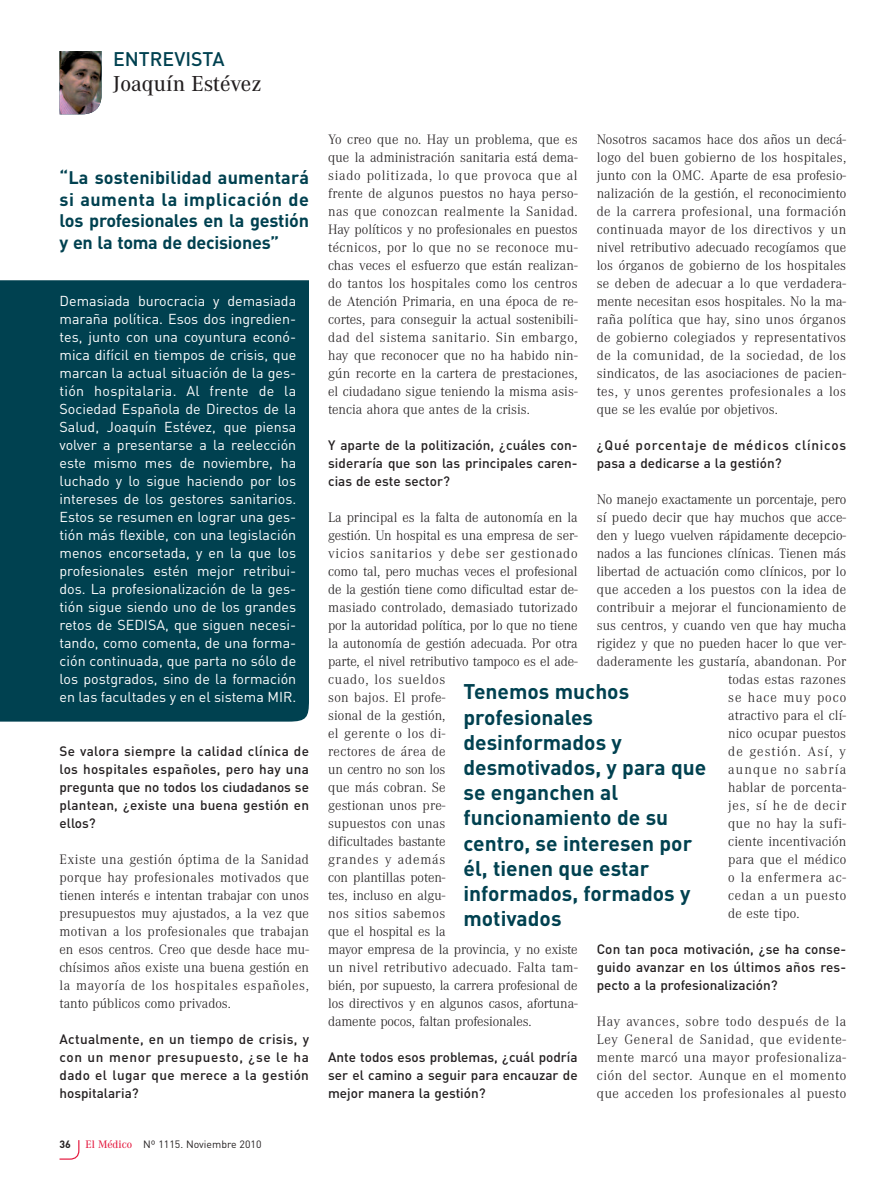
<style>
.page{position:relative;width:893px;height:1191px;background:#fff}
.page>*{position:absolute;margin:0;border:0;box-sizing:border-box;transform-origin:0 0}
.t1{font:500 22.5px "Corporate A";color:#231f20}
.t2{font:700 21px/25.2px "DIN";color:#004150}
.t3{font:500 19.5px "DIN";color:#004150}
.t4{font:700 18px/21.6px "DIN";letter-spacing:-.015em;color:#004150;text-align:justify}
.t5{font:300 14.25px/18px "Corporate A";color:#231f20;text-align:justify}
.t6{font:14.25px/18px "DIN";color:#fff;text-align:justify}
.t7{font:300 14.25px "Corporate A";letter-spacing:.02em;color:#231f20}
.t8{font:300 14.25px "Corporate A";letter-spacing:.05em;color:#231f20}
.t9{font:300 14.25px "Corporate A";letter-spacing:.075em;color:#231f20}
.t10{font:300 14.25px "Corporate A";letter-spacing:.055em;color:#231f20}
.t11{font:300 14.25px "Corporate A";letter-spacing:.03em;color:#231f20}
.t12{font:300 14.25px "Corporate A";letter-spacing:.085em;color:#231f20}
.t13{font:300 14.25px "Corporate A";letter-spacing:.065em;color:#231f20}
.t14{font:500 13.5px/18px "DIN";color:#231f20;text-align:justify}
.t15{font:500 13.5px/18px "DIN";letter-spacing:.045em;color:#231f20}
.t16{font:10.5px "DIN";color:#231f20}
.t17{font:700 10.5px "DIN";color:#231f20}
.s1{font-family:"Corporate A";font-weight:500;font-size:11.25px;color:#e4183e}
</style>
<div class="page">
<svg style="left:59px;top:1140px;width:21px;height:20px"></svg>
<img style="left:60px;top:51px;width:42px;height:63px">
<div style="left:0;top:280px;width:309px;height:441px;background:#004150"></div>
<h3 class="t3" style="left:113px;top:48px;width:113px">ENTREVISTA</h3>
<h1 class="t1" style="left:113px;top:70px;width:150px">Joaquín Estévez</h1>
<p class="t4" style="left:60px;top:167px;width:251px">“La sostenibilidad aumentará si aumenta la implicación de los profesionales en la gestión y en la toma de decisiones”</p>
<p class="t6" style="left:60px;top:292px;width:238px">Demasiada burocracia y demasiada maraña política. Esos dos ingredien&shy;tes, junto con una coyuntura econó&shy;mica difícil en tiempos de crisis, que marcan la actual situación de la ges&shy;tión hospitalaria. Al frente de la Sociedad Española de Directos de la Salud, Joaquín Estévez, que piensa volver a presentarse a la reelección este mismo mes de noviembre, ha luchado y lo sigue haciendo por los intereses de los gestores sanitarios.<br>Estos se resumen en lograr una ges&shy;tión más flexible, con una legislación menos encorsetada, y en la que los profesionales estén mejor retribui&shy;dos. La profesionalización de la ges&shy;tión sigue siendo uno de los grandes retos de SEDISA, que siguen necesi&shy;tando, como comenta, de una forma&shy;ción continuada, que parta no sólo de los postgrados, sino de la formación en las facultades y en el sistema MIR.</p>
<p class="t14" style="left:60px;top:742px;width:251px">Se valora siempre la calidad clínica de los hospitales españoles, pero hay una pregunta que no todos los ciudadanos se plantean, ¿existe una buena gestión en ellos?</p>
<p class="t5" style="left:60px;top:850px;width:251px">Existe una gestión óptima de la Sanidad porque hay profesionales motivados que tienen interés e intentan trabajar con unos presupuestos muy ajustados, a la vez que motivan a los profesionales que trabajan en esos centros. Creo que desde hace mu&shy;chísimos años existe una buena gestión en la mayoría de los hospitales españoles, tanto públicos como privados.</p>
<p class="t14" style="left:60px;top:1030px;width:251px">Actualmente, en un tiempo de crisis, y con un menor presupuesto, ¿se le ha dado el lugar que merece a la gestión hospitalaria?</p>
<p class="t17" style="left:60px;top:1138px;width:13px">36</p>
<p class="t16" style="left:86px;top:1138px;width:177px"><span class="s1">El Médico</span> Nº 1115. Noviembre 2010</p>
<p class="t5" style="left:597px;top:130px;width:251px">Nosotros sacamos hace dos años un decá&shy;logo del buen gobierno de los hospitales, junto con la OMC. Aparte de esa profesio&shy;nalización de la gestión, el reconocimiento de la carrera profesional, una formación continuada mayor de los directivos y un nivel retributivo adecuado recogíamos que los órganos de gobierno de los hospitales se deben de adecuar a lo que verdadera&shy;mente necesitan esos hospitales. No la ma&shy;raña política que hay, sino unos órganos de gobierno colegiados y representativos de la comunidad, de la sociedad, de los sindicatos, de las asociaciones de pacien&shy;tes, y unos gerentes profesionales a los que se les evalúe por objetivos.</p>
<p class="t15" style="left:597px;top:436px;width:251px">¿Qué porcentaje de médicos clínicos pasa a dedicarse a la gestión?</p>
<p class="t5" style="left:597px;top:490px;width:251px">No manejo exactamente un porcentaje, pero</p>
<p class="t5" style="left:597px;top:508px;width:251px">sí puedo decir que hay muchos que acce-</p>
<p class="t5" style="left:597px;top:526px;width:251px">den y luego vuelven rápidamente decepcio-</p>
<p class="t5" style="left:597px;top:544px;width:251px">nados a las funciones clínicas. Tienen más</p>
<p class="t5" style="left:597px;top:562px;width:251px">libertad de actuación como clínicos, por lo</p>
<p class="t5" style="left:597px;top:580px;width:251px">que acceden a los puestos con la idea de</p>
<p class="t5" style="left:597px;top:598px;width:251px">contribuir a mejorar el funcionamiento de</p>
<p class="t5" style="left:597px;top:616px;width:251px">sus centros, y cuando ven que hay mucha</p>
<p class="t5" style="left:597px;top:634px;width:251px">rigidez y que no pueden hacer lo que ver-</p>
<p class="t5" style="left:597px;top:652px;width:251px">daderamente les gustaría, abandonan. Por</p>
<p class="t7" style="left:728px;top:671px;width:120px">todas estas razones</p>
<p class="t13" style="left:728px;top:689px;width:120px">se hace muy poco</p>
<p class="t5" style="left:728px;top:706px;width:120px">atractivo para el clí-</p>
<p class="t5" style="left:728px;top:724px;width:120px">nico ocupar puestos</p>
<p class="t9" style="left:728px;top:743px;width:120px">de gestión. Así, y</p>
<p class="t12" style="left:728px;top:761px;width:120px">aunque no sabría</p>
<p class="t7" style="left:728px;top:779px;width:120px">hablar de porcenta-</p>
<p class="t10" style="left:728px;top:797px;width:120px">jes, sí he de decir</p>
<p class="t11" style="left:728px;top:815px;width:120px">que no hay la sufi-</p>
<p class="t5" style="left:728px;top:832px;width:120px">ciente incentivación</p>
<p class="t7" style="left:728px;top:851px;width:120px">para que el médico</p>
<p class="t8" style="left:728px;top:869px;width:120px">o la enfermera ac-</p>
<p class="t8" style="left:728px;top:887px;width:120px">cedan a un puesto</p>
<p class="t5" style="left:728px;top:904px;width:73px">de este tipo.</p>
<p class="t14" style="left:597px;top:940px;width:251px">Con tan poca motivación, ¿se ha conse&shy;guido avanzar en los últimos años res&shy;pecto a la profesionalización?</p>
<p class="t5" style="left:597px;top:1012px;width:251px">Hay avances, sobre todo después de la Ley General de Sanidad, que evidente&shy;mente marcó una mayor profesionaliza&shy;ción del sector. Aunque en el momento que acceden los profesionales al puesto</p>
<p class="t5" style="left:328px;top:130px;width:251px">Yo creo que no. Hay un problema, que es que la administración sanitaria está dema&shy;siado politizada, lo que provoca que al frente de algunos puestos no haya perso&shy;nas que conozcan realmente la Sanidad.<br>Hay políticos y no profesionales en puestos técnicos, por lo que no se reconoce mu&shy;chas veces el esfuerzo que están realizan&shy;do tantos los hospitales como los centros de Atención Primaria, en una época de re&shy;cortes, para conseguir la actual sostenibili&shy;dad del sistema sanitario. Sin embargo, hay que reconocer que no ha habido nin&shy;gún recorte en la cartera de prestaciones, el ciudadano sigue teniendo la misma asis&shy;tencia ahora que antes de la crisis.</p>
<p class="t14" style="left:328px;top:436px;width:251px">Y aparte de la politización, ¿cuáles con&shy;sideraría que son las principales caren&shy;cias de este sector?</p>
<p class="t5" style="left:328px;top:508px;width:251px;text-align:left">La principal es la falta de autonomía en la gestión. Un hospital es una empresa de ser&shy;vicios sanitarios y debe ser gestionado como tal, pero muchas veces el profesional de la gestión tiene como dificultad estar de&shy;masiado controlado, demasiado tutorizado por la autoridad política, por lo que no tiene la autonomía de gestión adecuada. Por otra parte, el nivel retributivo tampoco es el ade&shy;cuado, los sueldos<br>son bajos. El profe-<br>sional de la gestión,<br>el gerente o los di-<br>rectores de área de<br>un centro no son los<br>que más cobran. Se<br>gestionan unos pre-<br>supuestos con unas<br>dificultades bastante<br>grandes y además<br>con plantillas poten-<br>tes, incluso en algu-<br>nos sitios sabemos<br>que el hospital es la<br>mayor empresa de la provincia, y no existe un nivel retributivo adecuado. Falta tam&shy;bién, por supuesto, la carrera profesional de los directivos y en algunos casos, afortuna&shy;damente pocos, faltan profesionales.</p>
<p class="t14" style="left:328px;top:1048px;width:251px">Ante todos esos problemas, ¿cuál podría ser el camino a seguir para encauzar de mejor manera la gestión?</p>
<h2 class="t2" style="left:463px;top:679px;width:244px">Tenemos muchos profesionales desinformados y desmotivados, y para que se enganchen al funcionamiento de su centro, se interesen por él, tienen que estar informados, formados y motivados</h2>
</div>
